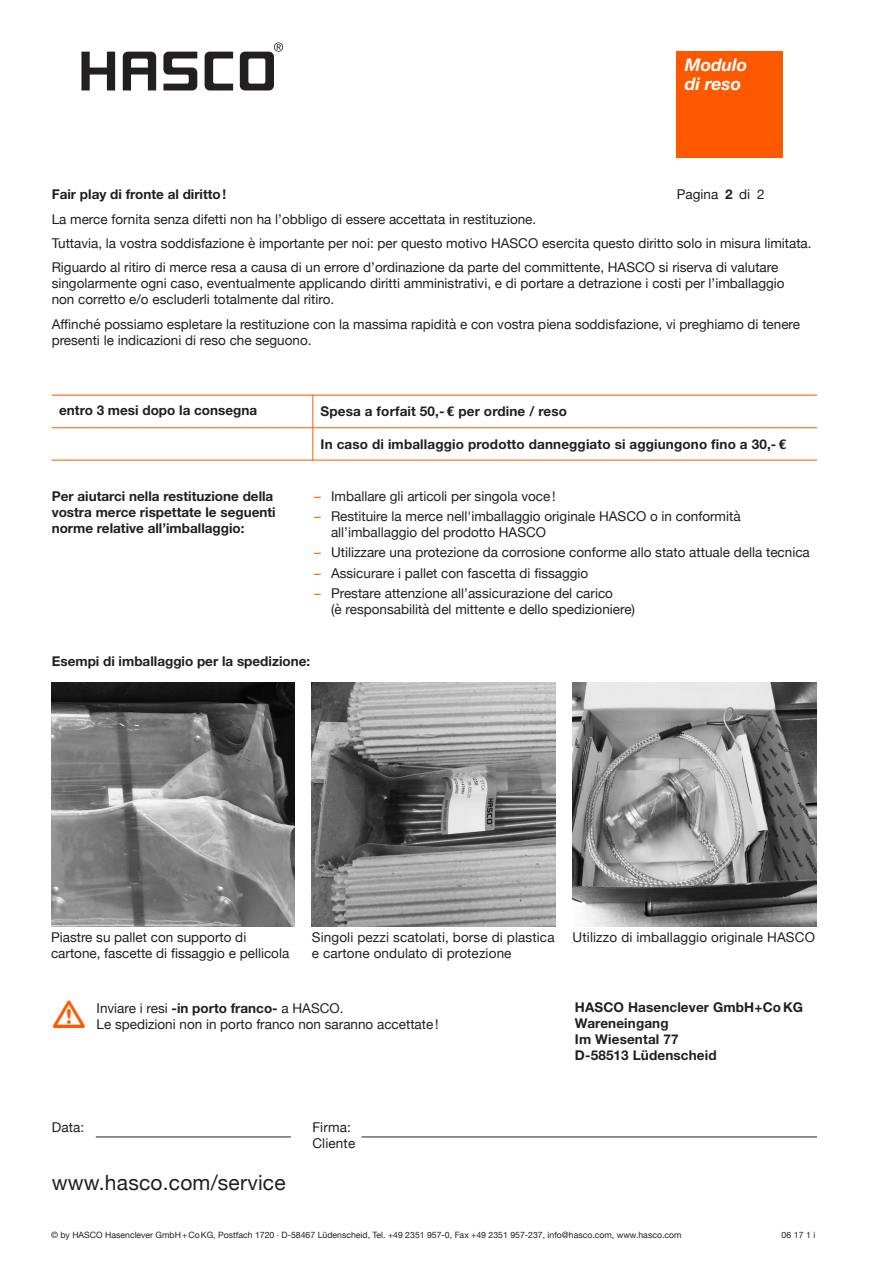
<style>
.page{position:relative;width:893px;height:1263px;background:#fff}
.page>*{position:absolute;margin:0;border:0;box-sizing:border-box;transform-origin:0 0}
.t1{font:21px "Helvetica Neue";letter-spacing:.01em;color:#231f20}
.t2{font:italic 700 17.4px/19.2px "Helvetica Neue";color:#fff}
.t3{font:13.5px/15.9px "Helvetica Neue";color:#231f20}
.t4{font:700 13.5px/16.2px "Helvetica Neue";color:#231f20}
.t5{font:8.7px "Helvetica Neue";color:#231f20}
.s1{font-weight:700}
.s2{font-stretch:condensed}
.s3{color:#ff5900}
</style>
<div class="page">
<hr style="left:96px;top:1137px;width:195px;height:1px;background:#231f20">
<hr style="left:361px;top:1137px;width:456px;height:1px;background:#231f20">
<img style="left:51px;top:683px;width:244px;height:243px">
<img style="left:312px;top:683px;width:244px;height:243px">
<img style="left:573px;top:683px;width:243px;height:243px">
<svg style="left:81px;top:52px;width:34px;height:38px"></svg>
<svg style="left:205px;top:52px;width:28px;height:38px"></svg>
<svg style="left:240px;top:43px;width:43px;height:47px"></svg>
<svg style="left:163px;top:52px;width:34px;height:38px"></svg>
<svg style="left:123px;top:52px;width:33px;height:38px"></svg>
<div style="left:677px;top:51px;width:106px;height:106px;background:#ff5900"></div>
<hr style="left:313px;top:395px;width:1px;height:65px;background:#ff5900">
<hr style="left:52px;top:395px;width:765px;height:1px;background:#ff5900">
<hr style="left:52px;top:427px;width:765px;height:1px;background:#ff5900">
<hr style="left:52px;top:460px;width:765px;height:1px;background:#ff5900">
<p class="t2" style="left:685px;top:57px;width:64px">Modulo di reso</p>
<p class="t4" style="left:52px;top:187px;width:176px">Fair play di fronte al diritto !</p>
<p class="t3" style="left:52px;top:206px;width:761px;line-height:24.5px">La merce fornita senza difetti non ha l’obbligo di essere accettata in restituzione.<br>Tuttavia, la vostra soddisfazione è importante per noi: per questo motivo HASCO esercita questo diritto solo in misura limitata.<br>Riguardo al ritiro di merce resa a causa di un errore d’ordinazione da parte del committente, HASCO si riserva di valutare</p>
<p class="t3" style="left:52px;top:275px;width:734px">singolarmente ogni caso, eventualmente applicando diritti amministrativi, e di portare a detrazione i costi per l’imballaggio non corretto e/o escluderli totalmente dal ritiro.</p>
<p class="t3" style="left:52px;top:316px;width:750px">Affinché possiamo espletare la restituzione con la massima rapidità e con vostra piena soddisfazione, vi preghiamo di tenere presenti le indicazioni di reso che seguono.</p>
<p class="t3" style="left:677px;top:186px;width:89px">Pagina <span class="s1">2</span> di 2</p>
<p class="t4" style="left:59px;top:403px;width:199px">entro 3 mesi dopo la consegna</p>
<p class="t4" style="left:321px;top:405px;width:248px">Spesa a forfait 50,- <span class="s2">€</span> per ordine / reso</p>
<p class="t4" style="left:321px;top:437px;width:467px">In caso di imballaggio prodotto danneggiato si aggiungono fino a 30,- <span class="s2">€</span></p>
<p class="t4" style="left:52px;top:489px;width:225px">Per aiutarci nella restituzione della vostra merce rispettate le seguenti norme relative all’imballaggio:</p>
<p class="t3" style="left:314px;top:488px;width:243px"><span class="s3">–</span> Imballare gli articoli per singola voce !</p>
<p class="t3" style="left:331px;top:508px;width:411px;text-indent:-17px"><span class="s3">–</span> Restituire la merce nell'imballaggio originale HASCO o in conformità all’imballaggio del prodotto HASCO</p>
<p class="t3" style="left:314px;top:544px;width:497px"><span class="s3">–</span> Utilizzare una protezione da corrosione conforme allo stato attuale della tecnica</p>
<p class="t3" style="left:314px;top:565px;width:276px"><span class="s3">–</span> Assicurare i pallet con fascetta di fissaggio</p>
<p class="t3" style="left:331px;top:585px;width:306px;text-indent:-17px"><span class="s3">–</span> Prestare attenzione all’assicurazione del carico<br>(è responsabilità del mittente e dello spedizioniere)</p>
<p class="t4" style="left:52px;top:654px;width:260px">Esempi di imballaggio per la spedizione:</p>
<p class="t3" style="left:51px;top:929px;width:240px">Piastre su pallet con supporto di cartone, fascette di fissaggio e pellicola</p>
<p class="t3" style="left:312px;top:929px;width:244px">Singoli pezzi scatolati, borse di plastica e cartone ondulato di protezione</p>
<p class="t3" style="left:573px;top:929px;width:244px">Utilizzo di imballaggio originale HASCO</p>
<p class="t3" style="left:97px;top:1000px;width:343px">Inviare i resi <span class="s1">-in porto franco-</span> a HASCO.<br>Le spedizioni non in porto franco non saranno accettate !</p>
<p class="t3" style="left:52px;top:1119px;width:34px">Data:</p>
<p class="t3" style="left:312px;top:1119px;width:44px">Firma:<br>Cliente</p>
<h1 class="t1" style="left:52px;top:1170px;width:235px">www.hasco.com/service</h1>
<p class="t4" style="left:575px;top:1000px;width:230px">HASCO Hasenclever GmbH+Co KG<br>Wareneingang<br>Im Wiesental 77<br>D-58513 Lüdenscheid</p>
<p class="t5" style="left:51px;top:1229px;width:632px">© by HASCO Hasenclever GmbH + Co KG, Postfach 1720 · D-58467 Lüdenscheid, Tel. +49 2351 957-0, Fax +49 2351 957-237, info@hasco.com, www.hasco.com</p>
<p class="t5" style="left:781px;top:1229px;width:36px">06 17 1 i</p>
</div>
